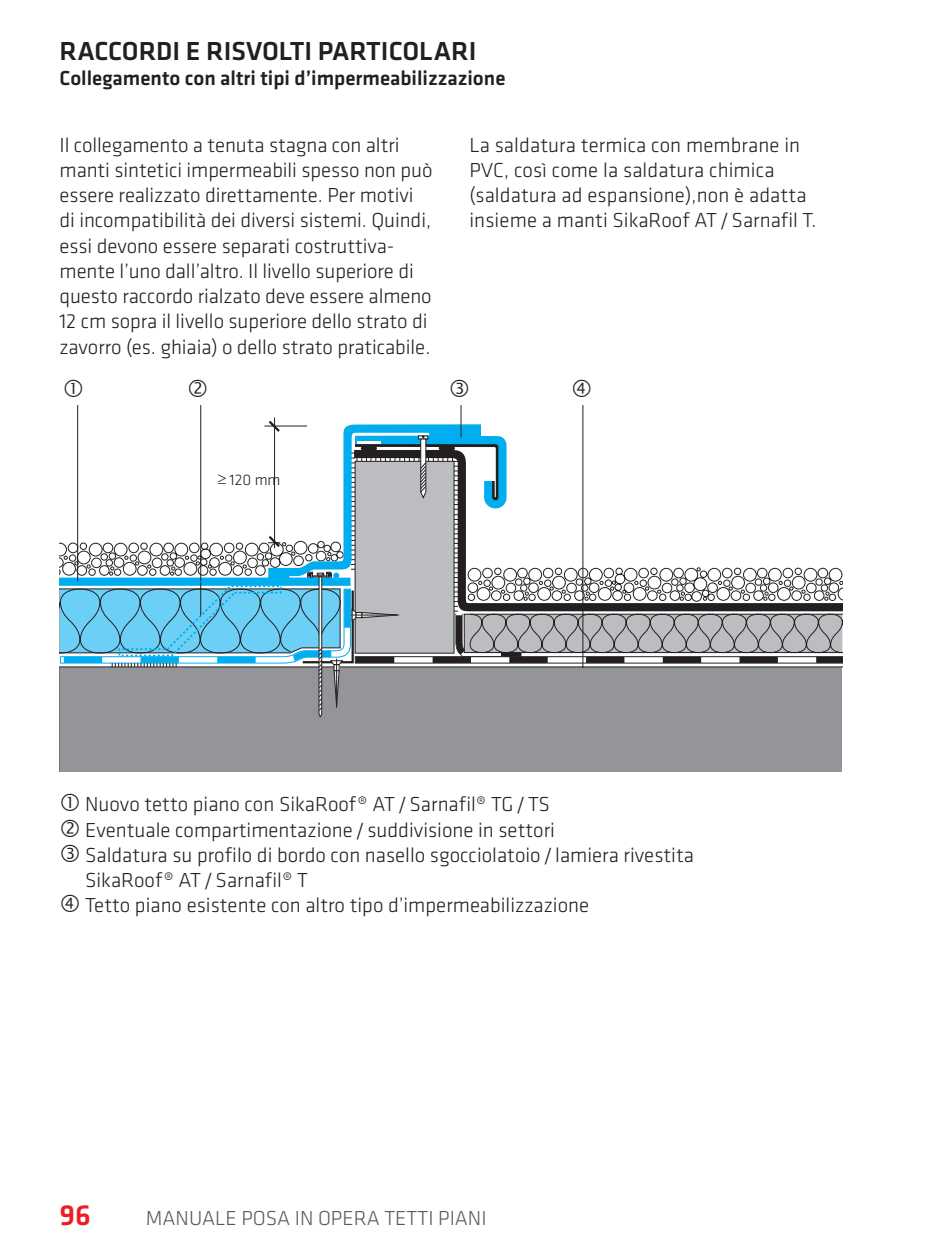
<style>
.page{position:relative;width:936px;height:1259px;background:#fff}
.page>*{position:absolute;margin:0;border:0;box-sizing:border-box;transform-origin:0 0}
.t1{font:500 30px "Klavika";color:#ee1d23}
.t2{font:500 27px "Klavika";color:#231f20}
.t3{font:300 21px/25.2px "Klavika";letter-spacing:-.005em;color:#231f20}
.t4{font:500 21px "Klavika";color:#231f20}
.t5{font:300 21px "Klavika";color:#57585a}
.t6{font:300 15.9px "Klavika";color:#231f20}
</style>
<div class="page">
<div style="left:60px;top:717px;width:782px;height:54px;background:#939598"></div>
<hr style="left:274px;top:417px;width:1px;height:131px;background:#231f20">
<hr style="left:77px;top:405px;width:1px;height:177px;background:#231f20">
<hr style="left:200px;top:405px;width:1px;height:211px;background:#231f20">
<hr style="left:460px;top:405px;width:1px;height:33px;background:#231f20">
<hr style="left:582px;top:405px;width:1px;height:263px;background:#231f20">
<svg style="left:60px;top:418px;width:782px;height:299px"></svg>
<div style="left:438px;top:445px;width:17px;height:6px;border:2px solid #231f20;border-radius:50%"></div>
<hr style="left:357px;top:441px;width:23px;height:3px;background:#fff">
<p class="t2" style="left:60px;top:33px;width:418px">RACCORDI E RISVOLTI PARTICOLARI</p>
<p class="t4" style="left:60px;top:64px;width:447px">Collegamento con altri tipi d’impermeabilizzazione</p>
<p class="t3" style="left:60px;top:132px;width:374px">Il collegamento a tenuta stagna con altri manti sintetici impermeabili spesso non può essere realizzato direttamente. Per motivi di incompatibilità dei diversi sistemi. Quindi, essi devono essere separati costruttiva&shy;mente l’uno dall’altro. Il livello superiore di questo raccordo rialzato deve essere almeno 12 cm sopra il livello superiore dello strato di zavorro (es. ghiaia) o dello strato praticabile.</p>
<p class="t3" style="left:469px;top:132px;width:348px">La saldatura termica con membrane in PVC, così come la saldatura chimica (saldatura ad espansione),non è adatta insieme a manti SikaRoof AT/Sarnafil T.</p>
<p class="t6" style="left:74px;top:384px;width:7px">1</p>
<p class="t6" style="left:197px;top:384px;width:9px">2</p>
<p class="t6" style="left:457px;top:384px;width:9px">3</p>
<p class="t6" style="left:579px;top:384px;width:10px">4</p>
<p class="t6" style="left:218px;top:470px;width:64px">≥ 120 mm</p>
<p class="t3" style="left:85px;top:791px;width:610px">Nuovo tetto piano con SikaRoof® AT/Sarnafil® TG/TS<br>Eventuale compartimentazione / suddivisione in settori<br>Saldatura su profilo di bordo con nasello sgocciolatoio / lamiera rivestita SikaRoof® AT/Sarnafil® T<br>Tetto piano esistente con altro tipo d’impermeabilizzazione</p>
<h1 class="t1" style="left:60px;top:1194px;width:33px">96</h1>
<p class="t5" style="left:146px;top:1205px;width:342px">MANUALE POSA IN OPERA TETTI PIANI</p>
</div>
